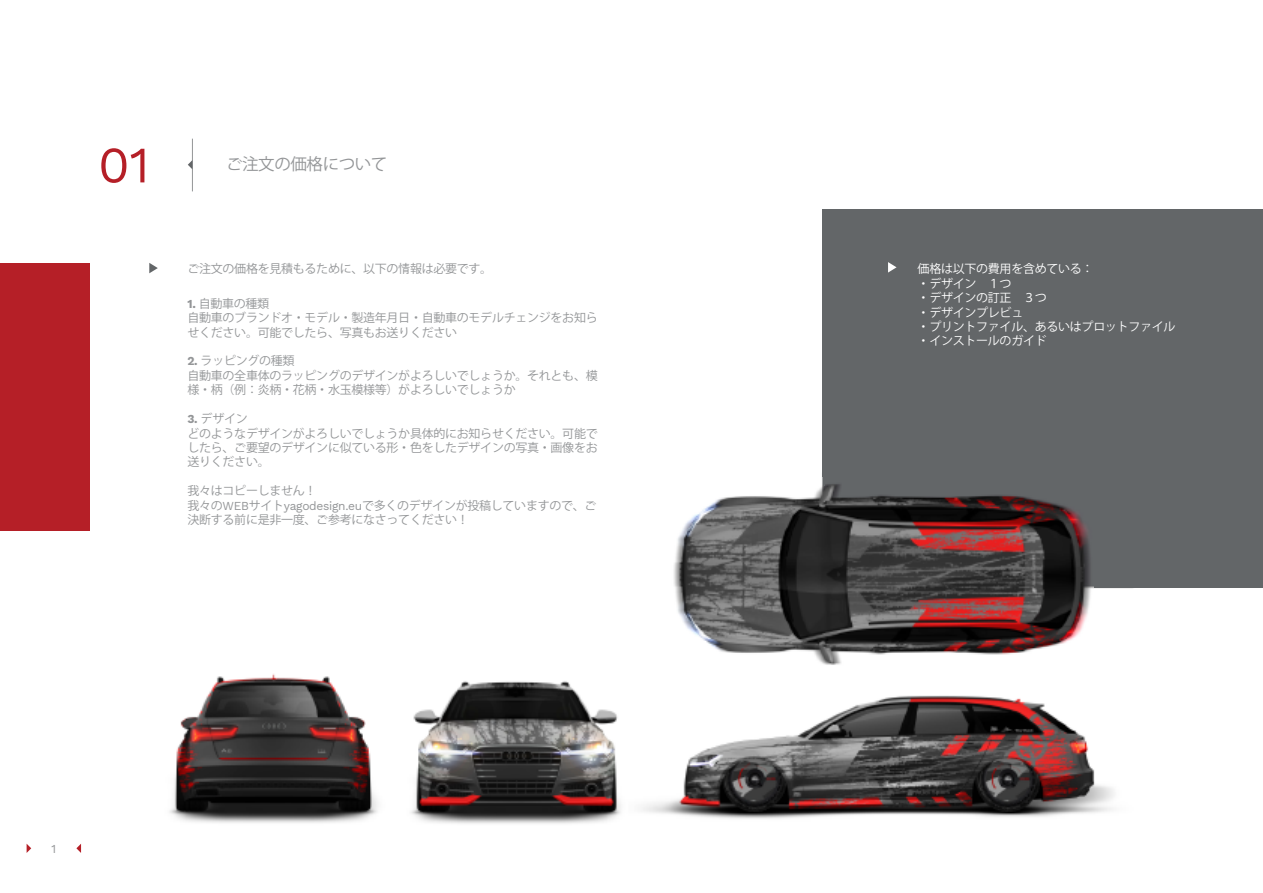
<style>
.page{position:relative;width:1263px;height:893px;background:#fff}
.page>*{position:absolute;margin:0;border:0;box-sizing:border-box;transform-origin:0 0}
.t1{font:51px "Work Sans";color:#b51f27}
.t2{font:16.5px "Koz Go Pr 6 N";letter-spacing:-.025em;color:#939597}
.t3{font:12px/14.4px "Koz Go Pr 6 N";letter-spacing:-.025em;color:#939597}
.t4{font:12px/14.4px "Koz Go Pr 6 N";letter-spacing:-.025em;color:#fff}
.t5{font:12px "Work Sans";color:#939597}
.s1{font-family:"Work Sans"}
</style>
<div class="page">
<img style="left:169px;top:674px;width:945px;height:150px">
<hr style="left:192px;top:139px;width:1px;height:52px;background:#939597">
<svg style="left:188px;top:160px;width:4px;height:9px"></svg>
<div style="left:0;top:263px;width:89px;height:268px;background:#b51f27"></div>
<svg style="left:149px;top:263px;width:9px;height:10px"></svg>
<img style="left:600px;top:477px;width:533px;height:247px">
<div style="left:822px;top:210px;width:441px;height:267px;background:#636668"></div>
<svg style="left:888px;top:262px;width:8px;height:11px"></svg>
<div style="left:1094px;top:450px;width:169px;height:138px;background:#636668"></div>
<svg style="left:76px;top:844px;width:5px;height:9px"></svg>
<svg style="left:27px;top:844px;width:4px;height:9px"></svg>
<h1 class="t1" style="left:98px;top:126px;width:53px">01</h1>
<h2 class="t2" style="left:226px;top:154px;width:163px">ご注文の価格について</h2>
<p class="t3" style="left:187px;top:261px;width:306px">ご注文の価格を見積もるために、以下の情報は必要です。</p>
<p class="t3" style="left:187px;top:297px;width:412px"><span class="s1">1.</span> 自動車の種類<br>自動車のブランドオ・モデル・製造年月日・自動車のモデルチェンジをお知らせください。可能でしたら、写真もお送りください</p>
<p class="t3" style="left:187px;top:354px;width:412px"><span class="s1">2.</span> ラッピングの種類<br>自動車の全車体のラッピングのデザインがよろしいでしょうか。それとも、模様・柄（例：炎柄・花柄・水玉模様等）がよろしいでしょうか</p>
<p class="t3" style="left:187px;top:412px;width:412px"><span class="s1">3.</span> デザイン<br>どのようなデザインがよろしいでしょうか具体的にお知らせください。可能でしたら、ご要望のデザインに似ている形・色をしたデザインの写真・画像をお送りください。</p>
<p class="t3" style="left:187px;top:484px;width:411px">我々はコピーしません！<br>我々の<span class="s1">WEB</span>サイト<span class="s1">yagodesign.eu</span>で多くのデザインが投稿していますので、ご決断する前に是非一度、ご参考になさってください！</p>
<p class="t5" style="left:52px;top:839px;width:6px">1</p>
<p class="t4" style="left:918px;top:262px;width:259px">価格は以下の費用を含めている：<br>・デザイン　１つ<br>・デザインの訂正　３つ<br>・デザインプレビュ<br>・プリントファイル、あるいはプロットファイル・インストールのガイド</p>
</div>
